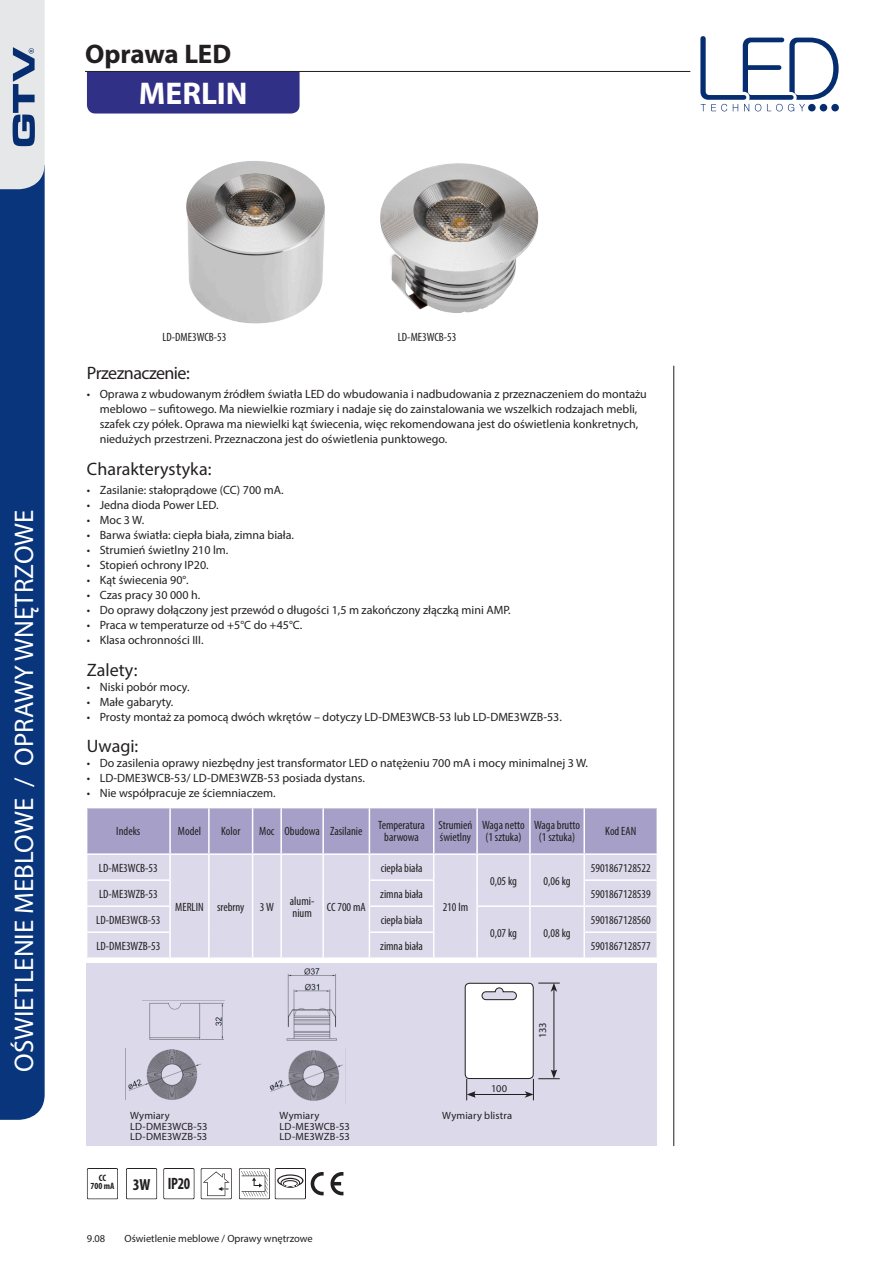
<style>
.page{position:relative;width:893px;height:1263px;background:#fff}
.page>*{position:absolute;margin:0;border:0;box-sizing:border-box;transform-origin:0 0}
.t1{font:700 31.5px "Myriad Pro";color:#fff}
.t2{font:27px "Myriad Pro";color:#fff}
.t3{font:700 27px "Myriad Pro";letter-spacing:-.005em;color:#231f20}
.t4{font:18px "Myriad Pro";letter-spacing:-.005em;color:#231f20}
.t5{font:18px "Myriad Pro";letter-spacing:-.03em;color:#231f20}
.t6{font:700 condensed 16.5px "Myriad Pro";color:#231f20;scale:.91 1}
.t7{font:12px/15px "Myriad Pro";color:#231f20}
.t8{font:condensed 12px/12px "Myriad Pro";color:#231f20}
.t9{font:10.5px/10.5px "Myriad Pro";letter-spacing:.005em;color:#231f20}
.t10{font:700 condensed 9.3px/8.1px "Myriad Pro";color:#231f20;text-align:center}
.s1{font-size:16.2px}
</style>
<div class="page">
<svg style="left:0;top:0;width:45px;height:1120px;background:#284f8b"></svg>
<img style="left:186px;top:161px;width:139px;height:163px">
<img style="left:380px;top:163px;width:159px;height:150px">
<div style="left:87px;top:963px;width:570px;height:183px;background:#dbd9ea"></div>
<div style="left:87px;top:72px;width:213px;height:42px;background:#303087"></div>
<hr style="left:85px;top:71px;width:605px;height:1px;background:#231f20">
<svg style="left:87px;top:808px;width:570px;height:149px;background:#ccc9e0"></svg>
<hr style="left:530px;top:853px;width:54px;height:2px;background:#fff">
<hr style="left:529px;top:855px;width:2px;height:25px;background:#fff">
<hr style="left:583px;top:855px;width:2px;height:24px;background:#fff">
<hr style="left:529px;top:880px;width:2px;height:25px;background:#fff">
<hr style="left:583px;top:881px;width:2px;height:24px;background:#fff">
<hr style="left:476px;top:905px;width:54px;height:2px;background:#fff">
<hr style="left:476px;top:907px;width:2px;height:25px;background:#fff">
<hr style="left:476px;top:932px;width:2px;height:25px;background:#fff">
<hr style="left:530px;top:905px;width:54px;height:2px;background:#fff">
<hr style="left:529px;top:907px;width:2px;height:25px;background:#fff">
<hr style="left:583px;top:907px;width:2px;height:24px;background:#fff">
<hr style="left:529px;top:932px;width:2px;height:25px;background:#fff">
<hr style="left:583px;top:933px;width:2px;height:24px;background:#fff">
<svg style="left:201px;top:1168px;width:31px;height:31px"></svg>
<svg style="left:163px;top:1168px;width:31px;height:31px"></svg>
<svg style="left:239px;top:1168px;width:104px;height:31px"></svg>
<svg style="left:126px;top:1168px;width:31px;height:31px"></svg>
<svg style="left:87px;top:1168px;width:31px;height:31px"></svg>
<hr style="left:673px;top:366px;width:1px;height:780px;background:#231f20">
<svg style="left:700px;top:36px;width:139px;height:75px"></svg>
<svg style="left:464px;top:982px;width:96px;height:118px"></svg>
<img style="left:125px;top:1048px;width:76px;height:52px">
<img style="left:143px;top:1000px;width:81px;height:50px">
<img style="left:286px;top:968px;width:51px;height:73px">
<img style="left:270px;top:1050px;width:73px;height:51px">
<h2 class="t3" style="left:85px;top:36px;width:148px">Oprawa LED</h2>
<h1 class="t1" style="left:139px;top:73px;width:110px">MERLIN</h1>
<h2 class="t2" style="left:7px;top:1072px;width:564px;rotate:-90deg">OŚWIETLENIE MEBLOWE / OPRAWY WNĘTRZOWE</h2>
<p class="t8" style="left:162px;top:331px;width:66px">LD-DME3WCB-53</p>
<p class="t8" style="left:398px;top:331px;width:60px">LD-ME3WCB-53</p>
<h3 class="t5" style="left:87px;top:362px;width:104px">Przeznaczenie:</h3>
<p class="t7" style="left:100px;top:387px;width:549px;text-indent:-13px">• Oprawa z wbudowanym źródłem światła LED do wbudowania i nadbudowania z przeznaczeniem do montażu meblowo – sufitowego. Ma niewielkie rozmiary i nadaje się do zainstalowania we wszelkich rodzajach mebli, szafek czy półek. Oprawa ma niewielki kąt świecenia, więc rekomendowana jest do oświetlenia konkretnych, niedużych przestrzeni. Przeznaczona jest do oświetlenia punktowego.</p>
<h3 class="t4" style="left:87px;top:458px;width:126px">Charakterystyka:</h3>
<p class="t7" style="left:87px;top:482px;width:198px">• Zasilanie: stałoprądowe (CC) 700 mA.</p>
<p class="t7" style="left:87px;top:497px;width:133px">• Jedna dioda Power LED.</p>
<p class="t7" style="left:87px;top:512px;width:59px">• Moc 3 W.</p>
<p class="t7" style="left:87px;top:527px;width:209px">• Barwa światła: ciepła biała, zimna biała.</p>
<p class="t7" style="left:87px;top:542px;width:143px">• Strumień świetlny 210 lm.</p>
<p class="t7" style="left:87px;top:557px;width:123px">• Stopień ochrony IP20.</p>
<p class="t7" style="left:87px;top:572px;width:103px">• Kąt świecenia 90°.</p>
<p class="t7" style="left:87px;top:587px;width:115px">• Czas pracy 30 000 h.</p>
<p class="t7" style="left:87px;top:602px;width:425px">• Do oprawy dołączony jest przewód o długości 1,5 m zakończony złączką mini AMP.</p>
<p class="t7" style="left:87px;top:617px;width:217px">• Praca w temperaturze od +5°C do +45°C.</p>
<p class="t7" style="left:87px;top:632px;width:118px">• Klasa ochronności III.</p>
<h3 class="t4" style="left:87px;top:659px;width:52px">Zalety:</h3>
<p class="t7" style="left:87px;top:679px;width:104px">• Niski pobór mocy.</p>
<p class="t7" style="left:87px;top:694px;width:88px">• Małe gabaryty.</p>
<p class="t7" style="left:87px;top:709px;width:476px">• Prosty montaż za pomocą dwóch wkrętów – dotyczy LD-DME3WCB-53 lub LD-DME3WZB-53.</p>
<h3 class="t4" style="left:87px;top:735px;width:53px">Uwagi:</h3>
<p class="t7" style="left:87px;top:755px;width:503px">• Do zasilenia oprawy niezbędny jest transformator LED o natężeniu 700 mA i mocy minimalnej 3 W.</p>
<p class="t7" style="left:87px;top:770px;width:279px">• LD-DME3WCB-53/ LD-DME3WZB-53 posiada dystans.</p>
<p class="t7" style="left:87px;top:785px;width:190px">• Nie współpracuje ze ściemniaczem.</p>
<p class="t8" style="left:116px;top:825px;width:26px">Indeks</p>
<p class="t8" style="left:178px;top:825px;width:25px">Model</p>
<p class="t8" style="left:221px;top:825px;width:21px">Kolor</p>
<p class="t8" style="left:259px;top:825px;width:105px">Moc Obudowa Zasilanie</p>
<p class="t8" style="left:378px;top:819px;width:48px;text-align:center">Temperatura barwowa</p>
<p class="t8" style="left:438px;top:819px;width:35px">Strumień świetlny</p>
<p class="t8" style="left:482px;top:819px;width:44px">Waga netto (1 sztuka)</p>
<p class="t8" style="left:534px;top:819px;width:47px;text-align:center">Waga brutto (1 sztuka)</p>
<p class="t8" style="left:605px;top:825px;width:33px">Kod EAN</p>
<p class="t8" style="left:99px;top:861px;width:60px">LD-ME3WCB-53</p>
<p class="t8" style="left:175px;top:900px;width:71px">MERLIN srebrny</p>
<p class="t8" style="left:260px;top:900px;width:15px">3 W</p>
<p class="t8" style="left:290px;top:894px;width:26px">alumi&shy;nium</p>
<p class="t8" style="left:327px;top:900px;width:41px">CC 700 mA</p>
<p class="t8" style="left:381px;top:861px;width:43px">ciepła biała</p>
<p class="t8" style="left:591px;top:861px;width:62px">5901867128522</p>
<p class="t8" style="left:490px;top:874px;width:28px">0,05 kg</p>
<p class="t8" style="left:544px;top:874px;width:28px">0,06 kg</p>
<p class="t8" style="left:99px;top:887px;width:60px">LD-ME3WZB-53</p>
<p class="t8" style="left:380px;top:887px;width:44px">zimna biała</p>
<p class="t8" style="left:591px;top:887px;width:62px">5901867128539</p>
<p class="t8" style="left:96px;top:913px;width:66px">LD-DME3WCB-53</p>
<p class="t8" style="left:381px;top:913px;width:43px">ciepła biała</p>
<p class="t8" style="left:490px;top:926px;width:28px">0,07 kg</p>
<p class="t8" style="left:544px;top:926px;width:28px">0,08 kg</p>
<p class="t8" style="left:443px;top:900px;width:27px">210 lm</p>
<p class="t8" style="left:591px;top:913px;width:62px">5901867128560</p>
<p class="t8" style="left:96px;top:939px;width:66px">LD-DME3WZB-53</p>
<p class="t8" style="left:380px;top:939px;width:44px">zimna biała</p>
<p class="t8" style="left:591px;top:939px;width:62px">5901867128577</p>
<p class="t9" style="left:491px;top:1083px;width:18px">100</p>
<p class="t10" style="left:90px;top:1173px;width:25px">CC<br>700 mA</p>
<p class="t9" style="left:130px;top:1110px;width:79px">Wymiary<br>LD-DME3WCB-53<br>LD-DME3WZB-53</p>
<p class="t9" style="left:442px;top:1110px;width:71px">Wymiary blistra</p>
<p class="t9" style="left:280px;top:1110px;width:72px">Wymiary<br>LD-ME3WCB-53<br>LD-ME3WZB-53</p>
<h3 class="t6" style="left:133px;top:1173px;width:65px"><span class="s1">3W</span> IP20</h3>
<p class="t9" style="left:87px;top:1233px;width:20px">9.08</p>
<p class="t9" style="left:124px;top:1233px;width:190px">Oświetlenie meblowe / Oprawy wnętrzowe</p>
<p class="t9" style="left:537px;top:1038px;width:17px;rotate:-90deg">133</p>
</div>
